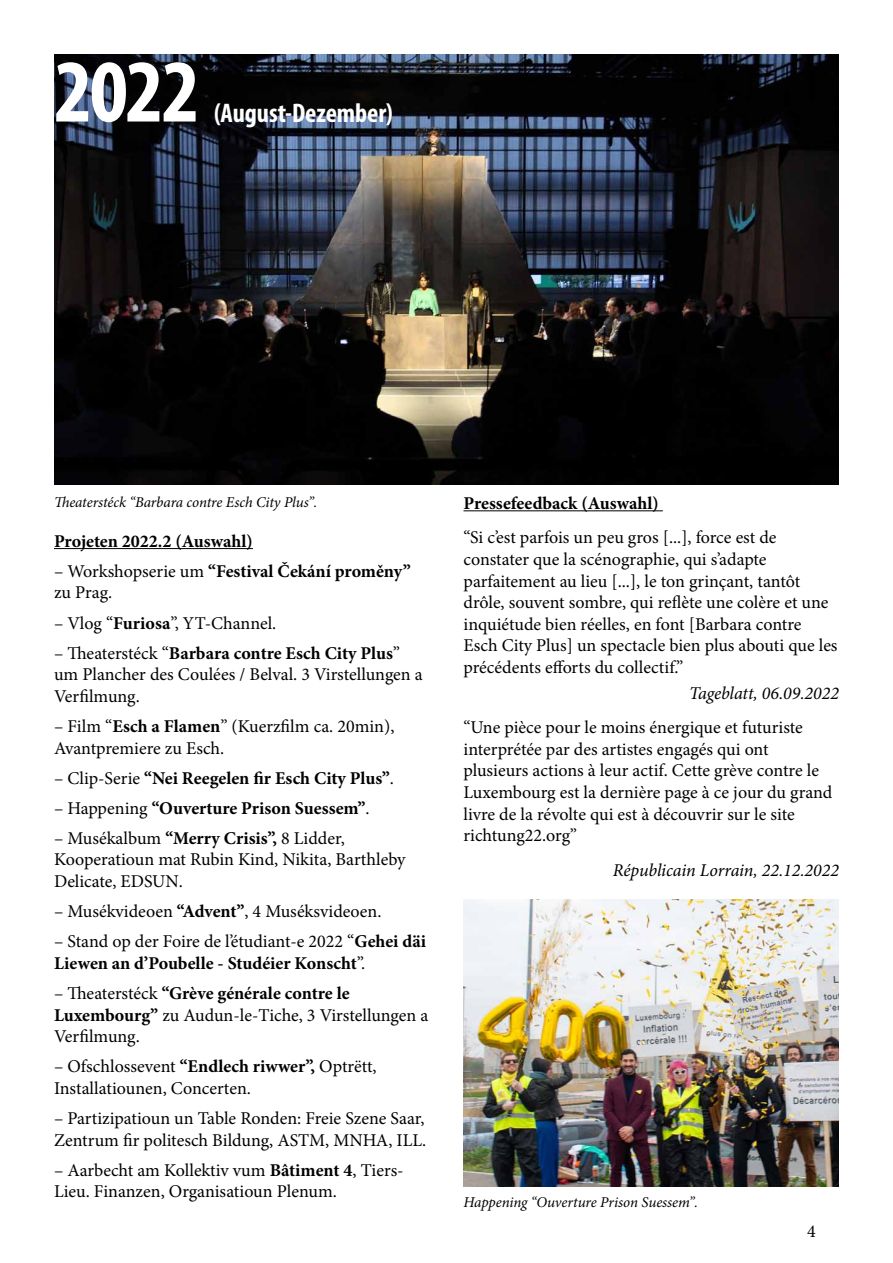
<style>
.page{position:relative;width:893px;height:1263px;background:#fff}
.page>*{position:absolute;margin:0;border:0;box-sizing:border-box;transform-origin:0 0}
.t1{font:700 condensed 90px "Myriad Pro";color:#fff}
.t2{font:700 condensed 27px "Myriad Pro";color:#fff}
.t3{font:18px/21.6px "Minion Pro";color:#000}
.t4{font:700 18px/21.6px "Minion Pro";color:#000}
.t5{font:italic 18px "Minion Pro";letter-spacing:-.005em;color:#000}
.t6{font:italic 15px "Minion Pro";letter-spacing:-.01em;color:#000}
.s1{font-weight:700}
.s2{font-weight:400}
</style>
<div class="page">
<img style="left:54px;top:54px;width:785px;height:431px">
<hr style="left:54px;top:548px;width:199px;height:1px;background:#000">
<hr style="left:463px;top:510px;width:200px;height:1px;background:#000">
<img style="left:463px;top:899px;width:376px;height:287px">
<h1 class="t1" style="left:54px;top:35px;width:147px">2022</h1>
<h2 class="t2" style="left:214px;top:96px;width:180px">(August-Dezember)</h2>
<p class="t6" style="left:54px;top:492px;width:265px">Theaterstéck “Barbara contre Esch City Plus”.</p>
<p class="t4" style="left:54px;top:530px;width:200px">Projeten 2022.2 (Auswahl)</p>
<p class="t3" style="left:54px;top:560px;width:358px">– Workshopserie um <span class="s1">“Festival Čekání proměny” </span>zu Prag.</p>
<p class="t3" style="left:54px;top:612px;width:224px">– Vlog “<span class="s1">Furiosa</span>”, YT-Channel.</p>
<p class="t3" style="left:54px;top:642px;width:370px">– Theaterstéck “<span class="s1">Barbara contre Esch City Plus</span>” um Plancher des Coulées / Belval. 3 Virstellungen a<br>Verfilmung.</p>
<p class="t3" style="left:54px;top:715px;width:342px">– Film “<span class="s1">Esch a Flamen</span>” (Kuerzfilm ca. 20min),<br>Avantpremiere zu Esch.</p>
<p class="t4" style="left:54px;top:767px;width:342px"><span class="s2">– Clip-Serie</span> “Nei Reegelen fir Esch City Plus”<span class="s2">.</span></p>
<p class="t4" style="left:54px;top:797px;width:317px"><span class="s2">– Happening</span> “Ouverture Prison Suessem”<span class="s2">.</span></p>
<p class="t3" style="left:54px;top:827px;width:353px">– Musékalbum <span class="s1">“Merry Crisis”,</span> 8 Lidder,<br>Kooperatioun mat Rubin Kind, Nikita, Barthleby<br>Delicate, EDSUN.</p>
<p class="t3" style="left:54px;top:901px;width:329px">– Musékvideoen <span class="s1">“Advent”</span>, 4 Muséksvideoen.</p>
<p class="t4" style="left:54px;top:930px;width:374px"><span class="s2">– Stand op der Foire de l’étudiant-e 2022 “</span>Gehei däi<br>Liewen an d’Poubelle - Studéier Konscht<span class="s2">”.</span></p>
<p class="t3" style="left:54px;top:982px;width:376px">– Theaterstéck <span class="s1">“Grève générale contre le<br>Luxembourg”</span> zu Audun-le-Tiche, 3 Virstellungen a<br>Verfilmung.</p>
<p class="t3" style="left:54px;top:1056px;width:324px">– Ofschlossevent <span class="s1">“Endlech riwwer”,</span> Optrëtt,<br>Installatiounen, Concerten.</p>
<p class="t3" style="left:54px;top:1107px;width:374px">– Partizipatioun un Table Ronden: Freie Szene Saar,<br>Zentrum fir politesch Bildung, ASTM, MNHA, ILL.</p>
<p class="t3" style="left:54px;top:1159px;width:351px">– Aarbecht am Kollektiv vum <span class="s1">Bâtiment 4</span>, Tiers-<br>Lieu. Finanzen, Organisatioun Plenum.</p>
<p class="t4" style="left:463px;top:492px;width:197px">Pressefeedback (Auswahl)</p>
<p class="t3" style="left:463px;top:527px;width:376px">“Si c’est parfois un peu gros [...], force est de constater que la scénographie, qui s’adapte parfaitement au lieu [...], le ton grinçant, tantôt drôle, souvent sombre, qui reflète une colère et une inquiétude bien réelles, en font [Barbara contre Esch City Plus] un spectacle bien plus abouti que les précédents efforts du collectif.”</p>
<p class="t5" style="left:689px;top:681px;width:151px">Tageblatt, 06.09.2022</p>
<p class="t3" style="left:463px;top:717px;width:370px">“Une pièce pour le moins énergique et futuriste interprétée par des artistes engagés qui ont plusieurs actions à leur actif. Cette grève contre le Luxembourg est la dernière page à ce jour du grand livre de la révolte qui est à découvrir sur le site richtung22.org”</p>
<p class="t5" style="left:613px;top:857px;width:228px">Républicain Lorrain, 22.12.2022</p>
<p class="t6" style="left:463px;top:1192px;width:236px">Happening “Ouverture Prison Suessem”.</p>
<p class="t3" style="left:807px;top:1220px;width:10px">4</p>
</div>
